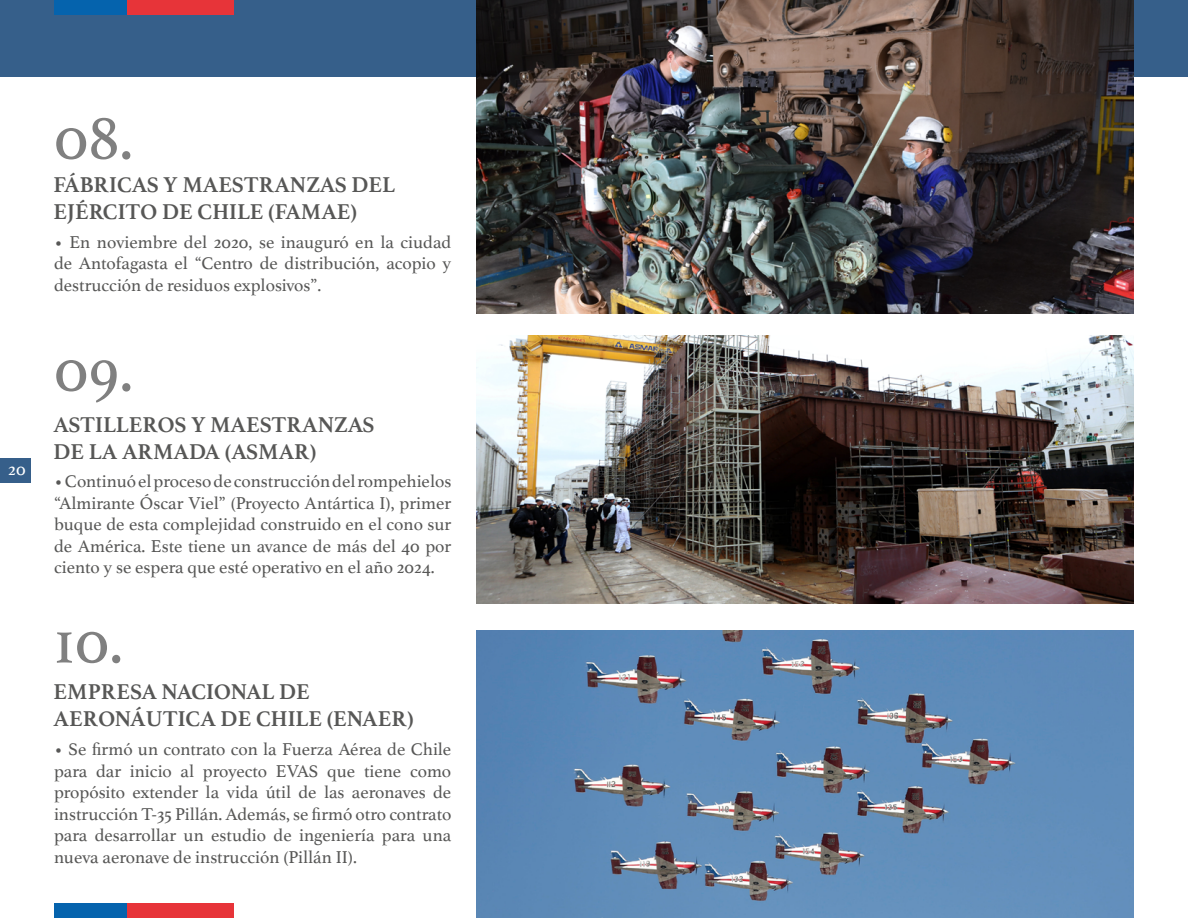
<style>
.page{position:relative;width:1188px;height:918px;background:#fff}
.page>*{position:absolute;margin:0;border:0;box-sizing:border-box;transform-origin:0 0}
.t1{font:64.5px "Athelas";color:#808080}
.t2{font:700 22.5px/27px "Athelas";color:#575756}
.t3{font:18px/21.6px "Athelas";color:#575756;text-align:justify}
.t4{font:18px "Athelas";color:#fff}
</style>
<div class="page">
<div style="left:0;top:458px;width:31px;height:24px;background:#365f8a"></div>
<div style="left:0;top:0;width:1188px;height:77px;background:#365f8a"></div>
<img style="left:476px;top:0;width:658px;height:314px">
<img style="left:476px;top:630px;width:658px;height:288px">
<div style="left:54px;top:0;width:74px;height:14px;background:#0563ad"></div>
<div style="left:128px;top:0;width:106px;height:14px;background:#e73439"></div>
<div style="left:54px;top:904px;width:74px;height:14px;background:#0563ad"></div>
<div style="left:128px;top:904px;width:106px;height:14px;background:#e73439"></div>
<img style="left:476px;top:335px;width:658px;height:269px">
<p class="t4" style="left:8px;top:455px;width:19px">20</p>
<h1 class="t1" style="left:54px;top:86px;width:81px">08.</h1>
<p class="t2" style="left:54px;top:170px;width:343px">FÁBRICAS Y MAESTRANZAS DEL<br>EJÉRCITO DE CHILE (FAMAE)</p>
<p class="t3" style="left:54px;top:231px;width:399px">• En noviembre del 2020, se inauguró en la ciudad de Antofagasta el “Centro de distribución, acopio y destrucción de residuos explosivos”.</p>
<h1 class="t1" style="left:54px;top:318px;width:81px">09.</h1>
<p class="t2" style="left:54px;top:411px;width:323px">ASTILLEROS Y MAESTRANZAS<br>DE LA ARMADA (ASMAR)</p>
<p class="t3" style="left:54px;top:470px;width:399px">• Continuó el proceso de construcción del rompehielos “Almirante Óscar Viel” (Proyecto Antártica I), primer buque de esta complejidad construido en el cono sur de América. Este tiene un avance de más del 40 por ciento y se espera que esté operativo en el año 2024.</p>
<h1 class="t1" style="left:54px;top:590px;width:71px">10.</h1>
<p class="t2" style="left:54px;top:677px;width:362px">EMPRESA NACIONAL DE<br>AERONÁUTICA DE CHILE (ENAER)</p>
<p class="t3" style="left:54px;top:738px;width:399px">• Se firmó un contrato con la Fuerza Aérea de Chile para dar inicio al proyecto EVAS que tiene como propósito extender la vida útil de las aeronaves de instrucción T-35 Pillán. Además, se firmó otro contrato para desarrollar un estudio de ingeniería para una nueva aeronave de instrucción (Pillán II).</p>
</div>
